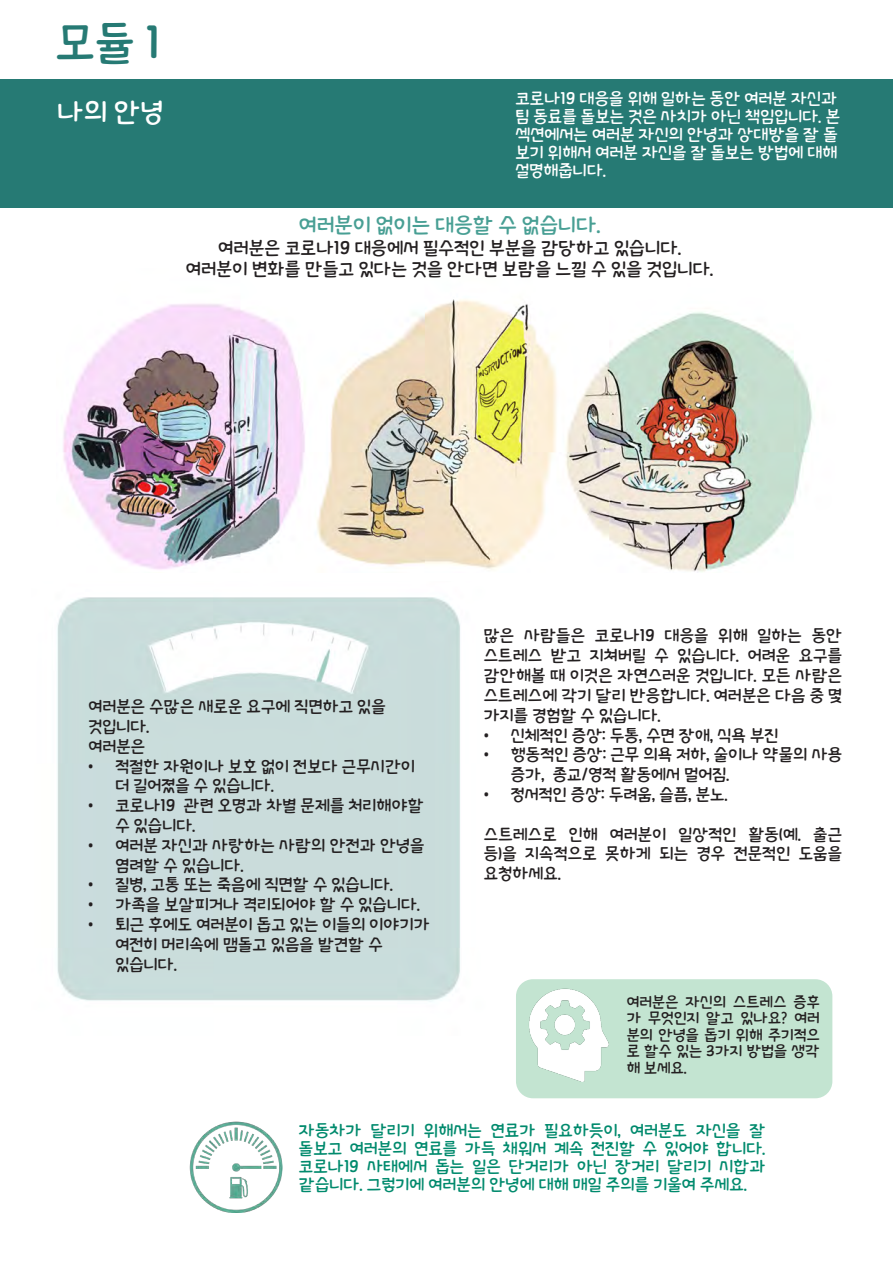
<style>
.page{position:relative;width:893px;height:1263px;background:#fff}
.page>*{position:absolute;margin:0;border:0;box-sizing:border-box;transform-origin:0 0}
.t1{font:45px "THE Alien";color:#267a74}
.t2{font:27px "THE Alien";color:#fff}
.t3{font:21px "THE Alien";color:#489f94}
.t4{font:18px "THE Alien";color:#231f20}
.t5{font:16.5px/19.8px "THE Alien";color:#231f20}
.t6{font:16.5px/18px "THE Alien";color:#008a6d;text-align:justify}
.t7{font:16.5px/18px "THE Alien";color:#fff}
.t8{font:15px/16.5px "THE Alien";color:#231f20;text-align:justify}
</style>
<div class="page">
<img style="left:63px;top:299px;width:750px;height:273px">
<img style="left:57px;top:597px;width:403px;height:405px">
<div style="left:0;top:79px;width:893px;height:129px;background:#267a74"></div>
<img style="left:190px;top:1121px;width:92px;height:92px">
<div style="left:516px;top:979px;width:316px;height:119px;background:#c3e4d1;border-radius:17px"></div>
<img style="left:529px;top:988px;width:80px;height:93px">
<p class="t1" style="left:55px;top:11px;width:108px">모듈 1</p>
<p class="t2" style="left:57px;top:92px;width:107px">나의 안녕</p>
<p class="t7" style="left:515px;top:88px;width:326px">코로나19 대응을 위해 일하는 동안 여러분 자신과 팀 동료를 돌보는 것은 사치가 아닌 책임입니다. 본 섹션에서는 여러분 자신의 안녕과 상대방을 잘 돌 보기 위해서 여러분 자신을 잘 돌보는 방법에 대해 설명해줍니다.</p>
<p class="t3" style="left:299px;top:210px;width:303px">여러분이 없이는 대응할 수 없습니다.</p>
<p class="t4" style="left:218px;top:234px;width:465px">여러분은 코로나19 대응에서 필수적인 부분을 감당하고 있습니다.</p>
<p class="t4" style="left:186px;top:256px;width:529px">여러분이 변화를 만들고 있다는 것을 안다면 보람을 느낄 수 있을 것입니다.</p>
<p class="t5" style="left:88px;top:696px;width:299px">여러분은 수많은 새로운 요구에 직면하고 있을 것입니다.</p>
<p class="t5" style="left:88px;top:735px;width:59px">여러분은</p>
<p class="t5" style="left:115px;top:755px;width:301px;text-indent:-27px">• 적절한 자원이나 보호 없이 전보다 근무시간이 더 길어졌을 수 있습니다.</p>
<p class="t5" style="left:115px;top:795px;width:310px;text-indent:-27px">• 코로나19 관련 오명과 차별 문제를 처리해야할 수 있습니다.</p>
<p class="t5" style="left:115px;top:834px;width:311px;text-indent:-27px">• 여러분 자신과 사랑하는 사람의 안전과 안녕을 염려할 수 있습니다.</p>
<p class="t5" style="left:88px;top:874px;width:307px">• 질병, 고통 또는 죽음에 직면할 수 있습니다.</p>
<p class="t5" style="left:88px;top:894px;width:334px">• 가족을 보살피거나 격리되어야 할 수 있습니다.</p>
<p class="t5" style="left:115px;top:914px;width:316px;text-indent:-27px">• 퇴근 후에도 여러분이 돕고 있는 이들의 이야기가 여전히 머리속에 맴돌고 있음을 발견할 수 있습니다.</p>
<p class="t5" style="left:483px;top:625px;width:360px;text-align:justify">많은 사람들은 코로나19 대응을 위해 일하는 동안 스트레스 받고 지쳐버릴 수 있습니다. 어려운 요구를 감안해볼 때 이것은 자연스러운 것입니다. 모든 사람은 스트레스에 각기 달리 반응합니다. 여러분은 다음 중 몇 가지를 경험할 수 있습니다.</p>
<p class="t5" style="left:483px;top:724px;width:296px">• 신체적인 증상: 두통, 수면 장애, 식욕 부진</p>
<p class="t5" style="left:510px;top:744px;width:333px;text-indent:-27px">• 행동적인 증상: 근무 의욕 저하, 술이나 약물의 사용 증가, 종교/영적 활동에서 멀어짐.</p>
<p class="t5" style="left:483px;top:783px;width:246px">• 정서적인 증상: 두려움, 슬픔, 분노.</p>
<p class="t5" style="left:483px;top:823px;width:360px;text-align:justify">스트레스로 인해 여러분이 일상적인 활동(예. 출근 등)을 지속적으로 못하게 되는 경우 전문적인 도움을 요청하세요.</p>
<p class="t8" style="left:626px;top:993px;width:195px">여러분은 자신의 스트레스 증후 가 무엇인지 알고 있나요? 여러 분의 안녕을 돕기 위해 주기적으 로 할수 있는 3가지 방법을 생각 해 보세요.</p>
<p class="t6" style="left:299px;top:1120px;width:468px">자동차가 달리기 위해서는 연료가 필요하듯이, 여러분도 자신을 잘 돌보고 여러분의 연료를 가득 채워서 계속 전진할 수 있어야 합니다. 코로나19 사태에서 돕는 일은 단거리가 아닌 장거리 달리기 시합과 같습니다. 그렇기에 여러분의 안녕에 대해 매일 주의를 기울여 주세요.</p>
</div>
